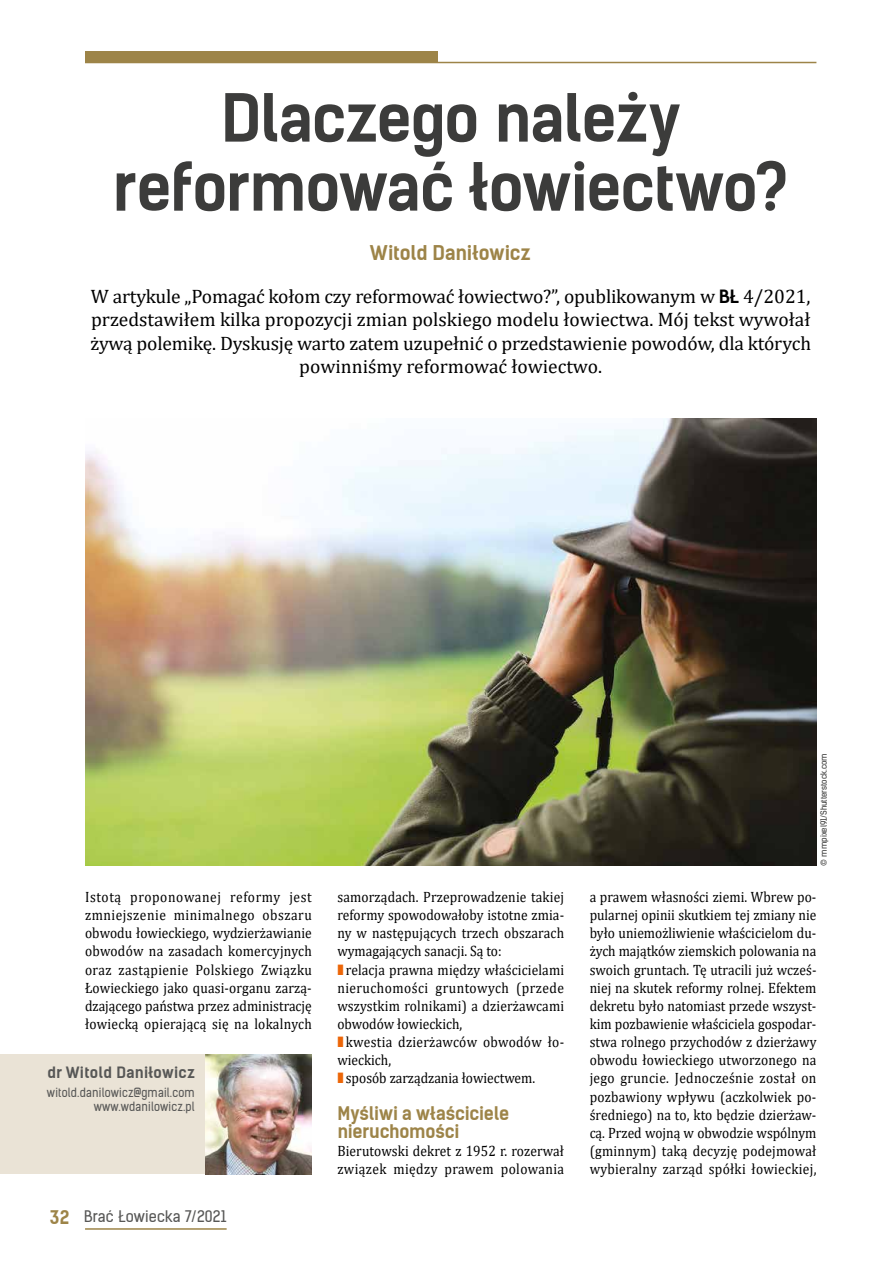
<style>
.page{position:relative;width:893px;height:1263px;background:#fff}
.page>*{position:absolute;margin:0;border:0;box-sizing:border-box;transform-origin:0 0}
.t1{font:700 63px/69px "Kelson Sans BG";letter-spacing:-.02em;color:#3c3c3b;text-align:center}
.t2{font:19.5px/23.4px "Cambria";letter-spacing:-.01em;color:#000;text-align:center}
.t3{font:700 19.5px "Kelson Sans BG";letter-spacing:-.005em;color:#9d8448}
.t4{font:700 18px/18px "Kelson Sans BG";letter-spacing:-.01em;color:#9d8448}
.t5{font:15px/18.1px "Cambria";letter-spacing:.01em;color:#000;text-align:justify;scale:.9 1}
.t6{font:15px "Cambria";letter-spacing:.035em;color:#000;scale:.9 1}
.t7{font:15px "Kelson Sans BG";letter-spacing:.01em;color:#575756}
.t8{font:700 15px "Kelson Sans BG";letter-spacing:.02em;color:#575756}
.t9{font:12px/14.4px "Kelson Sans BG";letter-spacing:.02em;color:#575756;text-align:right;scale:.92 1}
.t10{font:8.1px "Kelson Sans BG";letter-spacing:-.005em;color:#3c3c3b}
.s1{font-family:"Kelson Sans BG";font-weight:700;font-size:17.55px}
.s2{font-weight:700;font-size:18px;color:#9d8448}
</style>
<div class="page">
<div style="left:85px;top:51px;width:353px;height:11px;background:#9d8448"></div>
<hr style="left:85px;top:62px;width:731px;height:1px;background:#9d8448">
<hr style="left:85px;top:1228px;width:142px;height:2px;background:#9d8448">
<div style="left:0;top:1055px;width:312px;height:119px;background:#eae3d6"></div>
<img style="left:206px;top:1055px;width:106px;height:119px">
<img style="left:85px;top:419px;width:731px;height:446px">
<h1 class="t1" style="left:113px;top:84px;width:677px">Dlaczego należy reformować łowiectwo?</h1>
<h2 class="t3" style="left:370px;top:241px;width:162px">Witold Daniłowicz</h2>
<p class="t2" style="left:90px;top:285px;width:722px">W artykule „Pomagać kołom czy reformować łowiectwo?”, opublikowanym w <span class="s1">BŁ</span> 4/2021, przedstawiłem kilka propozycji zmian polskiego modelu łowiectwa. Mój tekst wywołał żywą polemikę. Dyskusję warto zatem uzupełnić o przedstawienie powodów, dla których powinniśmy reformować łowiectwo.</p>
<p class="t10" style="left:819px;top:865px;width:114px;rotate:-90deg">© mmpixel91/Shutterstock.com</p>
<p class="t5" style="left:85px;top:888px;width:253px">Istotą proponowanej reformy jest zmniejszenie minimalnego obszaru obwodu łowieckiego, wydzierżawianie obwodów na zasadach komercyjnych oraz zastąpienie Polskiego Związku Łowieckiego jako quasi-organu zarzą&shy;dzającego państwa przez administrację łowiecką opierającą się na lokalnych</p>
<p class="t5" style="left:337px;top:888px;width:254px">samorządach. Przeprowadzenie takiej</p>
<p class="t5" style="left:337px;top:906px;width:253px">reformy spowodowałoby istotne zmia-</p>
<p class="t5" style="left:337px;top:924px;width:253px">ny w następujących trzech obszarach</p>
<p class="t5" style="left:337px;top:942px;width:184px">wymagających sanacji. Są to:</p>
<p class="t5" style="left:346px;top:960px;width:244px">relacja prawna między właścicielami</p>
<p class="t6" style="left:337px;top:979px;width:253px">nieruchomości gruntowych (przede</p>
<p class="t5" style="left:337px;top:996px;width:253px">wszystkim rolnikami) a dzierżawcami</p>
<p class="t5" style="left:337px;top:1015px;width:140px">obwodów łowieckich,</p>
<p class="t5" style="left:346px;top:1033px;width:244px">kwestia dzierżawców obwodów ło-</p>
<p class="t5" style="left:337px;top:1051px;width:61px">wieckich,</p>
<p class="t5" style="left:346px;top:1069px;width:212px">sposób zarządzania łowiectwem.</p>
<p class="t4" style="left:337px;top:1104px;width:173px">Myśliwi a właściciele nieruchomości</p>
<p class="t5" style="left:337px;top:1142px;width:253px">Bierutowski dekret z 1952 r. rozerwał związek między prawem polowania</p>
<p class="t8" style="left:47px;top:1063px;width:149px">dr Witold Daniłowicz</p>
<p class="t9" style="left:47px;top:1085px;width:162px">witold.danilowicz@gmail.com www.wdanilowicz.pl</p>
<p class="t7" style="left:50px;top:1207px;width:178px"><span class="s2">32</span> Brać Łowiecka 7/2021</p>
<p class="t5" style="left:590px;top:888px;width:254px">a prawem własności ziemi. Wbrew po&shy;pularnej opinii skutkiem tej zmiany nie było uniemożliwienie właścicielom du&shy;żych majątków ziemskich polowania na swoich gruntach. Tę utracili już wcześ&shy;niej na skutek reformy rolnej. Efektem dekretu było natomiast przede wszyst&shy;kim pozbawienie właściciela gospodar&shy;stwa rolnego przychodów z dzierżawy obwodu łowieckiego utworzonego na jego gruncie. Jednocześnie został on pozbawiony wpływu (aczkolwiek po&shy;średniego) na to, kto będzie dzierżaw&shy;cą. Przed wojną w obwodzie wspólnym (gminnym) taką decyzję podejmował wybieralny zarząd spółki łowieckiej,</p>
</div>
